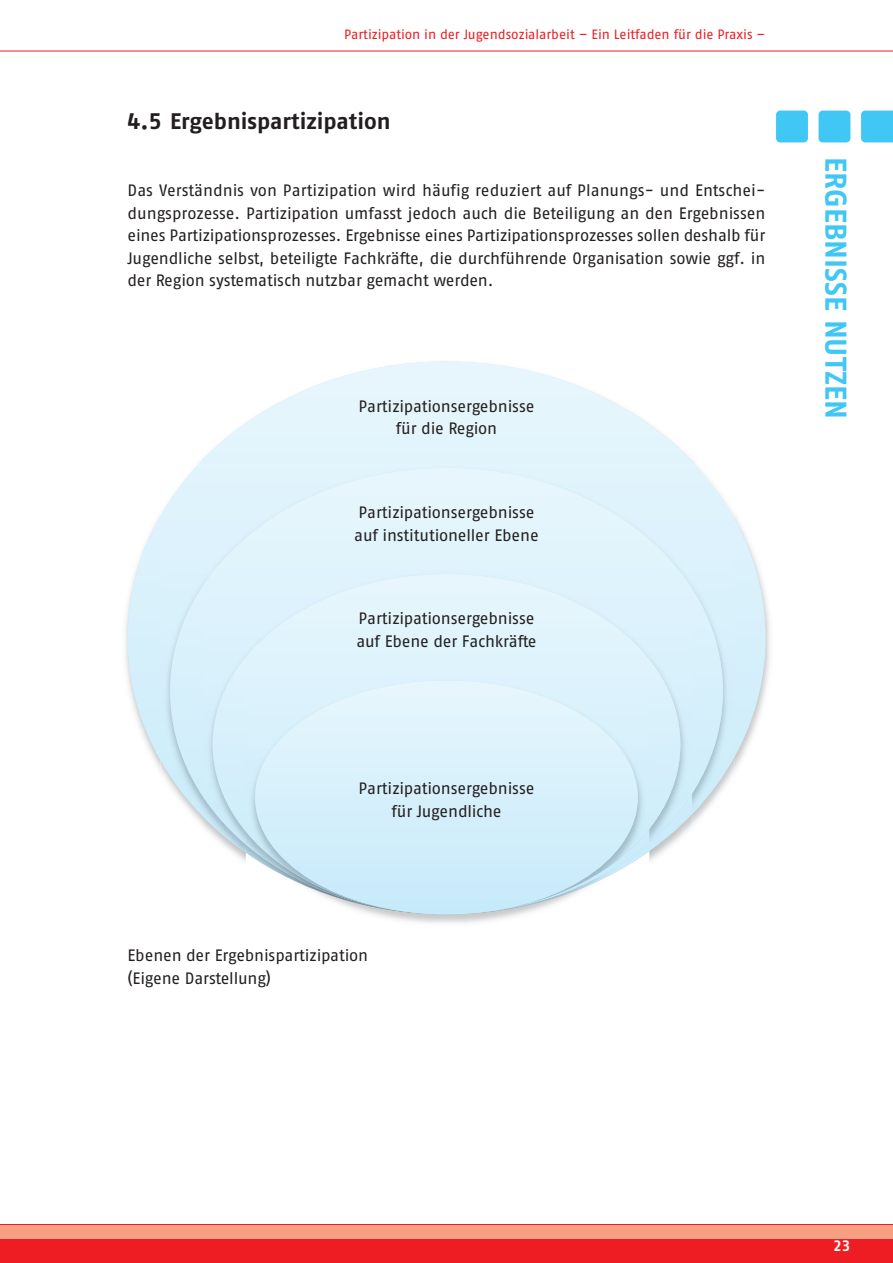
<style>
.page{position:relative;width:893px;height:1263px;background:#fff}
.page>*{position:absolute;margin:0;border:0;box-sizing:border-box;transform-origin:0 0}
.t1{font:700 30px "AWO Fago Office";color:#40c7f4}
.t2{font:700 22.5px "AWO Fago Office";letter-spacing:-.005em;color:#231f20}
.t3{font:16.5px/22.5px "AWO Fago Office";letter-spacing:-.005em;color:#231f20}
.t4{font:700 15px "AWO Fago Office";color:#fff}
.t5{font:13.5px "AWO Fago Office";color:#ee1d23}
</style>
<div class="page">
<hr style="left:0;top:51px;width:893px;height:1px;background:#ee1d23">
<div style="left:0;top:1225px;width:893px;height:38px;background:#ee1d23"></div>
<div style="left:0;top:1225px;width:893px;height:13px;background:#f69f83"></div>
<img style="left:125px;top:371px;width:645px;height:399px">
<svg style="left:128px;top:361px;width:637px;height:553px;background:#e0f3fb"></svg>
<img style="left:160px;top:463px;width:575px;height:363px">
<svg style="left:170px;top:468px;width:553px;height:446px;background:#e0f3fb"></svg>
<img style="left:203px;top:570px;width:489px;height:292px">
<div style="left:213px;top:574px;width:467px;height:340px;background:#def3fc;border-radius:50%"></div>
<img style="left:246px;top:829px;width:403px;height:85px">
<div style="left:255px;top:680px;width:383px;height:234px;background:linear-gradient(to bottom,#e7f6fc,#c7eafa);border-radius:50%"></div>
<svg style="left:861px;top:111px;width:32px;height:31px"></svg>
<div style="left:819px;top:111px;width:31px;height:31px;background:#40c7f4;border-radius:4px"></div>
<div style="left:776px;top:111px;width:32px;height:31px;background:#40c7f4;border-radius:4px"></div>
<p class="t5" style="left:344px;top:30px;width:423px">Partizipation in der Jugendsozialarbeit – Ein Leitfaden für die Praxis –</p>
<h2 class="t2" style="left:128px;top:112px;width:265px">4.5 Ergebnispartizipation</h2>
<p class="t3" style="left:128px;top:181px;width:639px;text-align:justify">Das Verständnis von Partizipation wird häufig reduziert auf Planungs- und Entschei&shy;dungsprozesse. Partizipation umfasst jedoch auch die Beteiligung an den Ergebnissen eines Partizipationsprozesses. Ergebnisse eines Partizipationsprozesses sollen deshalb für Jugendliche selbst, beteiligte Fachkräfte, die durchführende Organisation sowie ggf. in der Region systematisch nutzbar gemacht werden.</p>
<p class="t3" style="left:359px;top:396px;width:177px;text-align:center">Partizipationsergebnisse für die Region</p>
<p class="t3" style="left:354px;top:502px;width:186px">Partizipationsergebnisse auf institutioneller Ebene</p>
<p class="t3" style="left:356px;top:609px;width:182px">Partizipationsergebnisse auf Ebene der Fachkräfte</p>
<p class="t3" style="left:359px;top:779px;width:177px;text-align:center">Partizipationsergebnisse für Jugendliche</p>
<p class="t3" style="left:128px;top:946px;width:242px">Ebenen der Ergebnispartizipation (Eigene Darstellung)</p>
<h1 class="t1" style="left:847px;top:157px;width:263px;rotate:90deg">ERGEBNISSE NUTZEN</h1>
<p class="t4" style="left:833px;top:1240px;width:19px">23</p>
</div>
